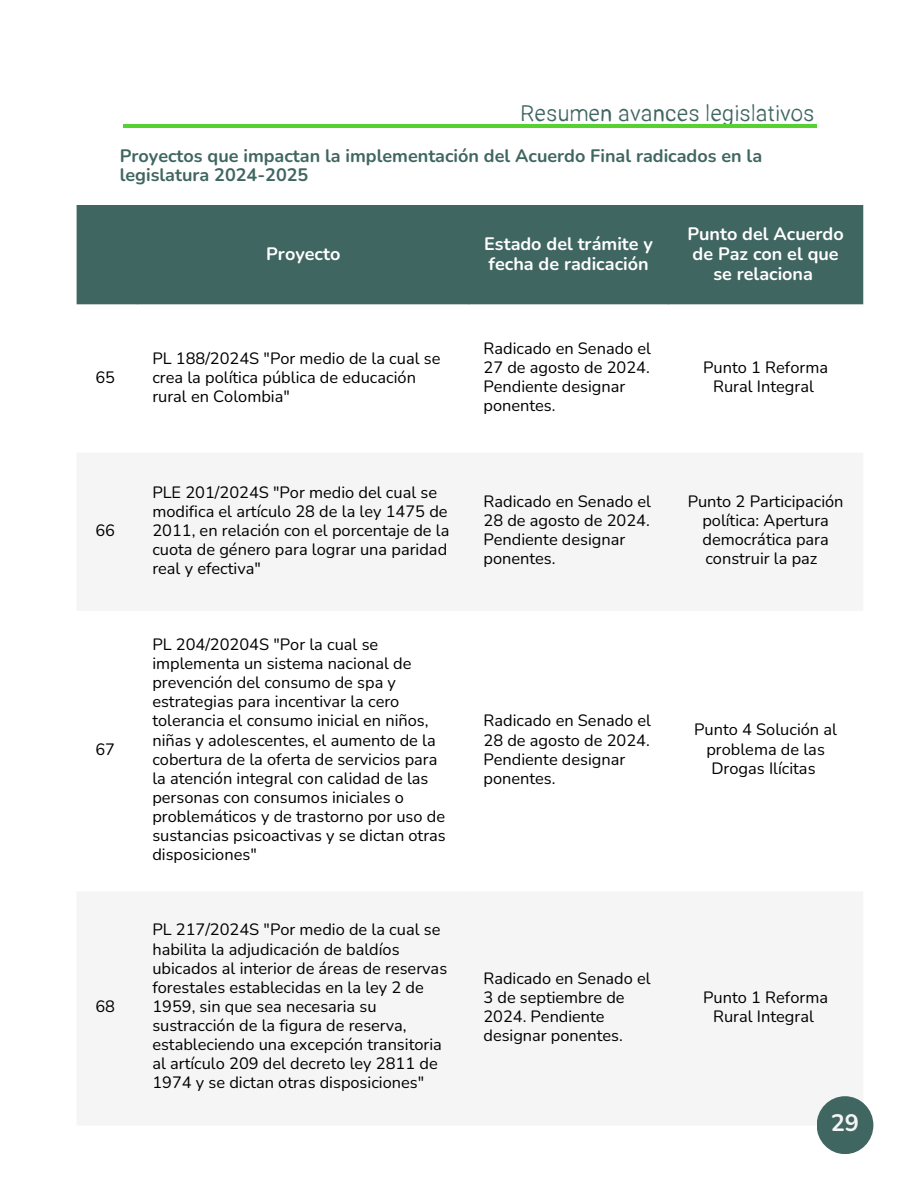
<style>
.page{position:relative;width:918px;height:1188px;background:#fff}
.page>*{position:absolute;margin:0;border:0;box-sizing:border-box;transform-origin:0 0}
.t1{font:700 23.7px "Nunito";color:#f5f5f5}
.t2{font:300 22.5px "Ramona";color:#406661}
.t3{font:700 18px/19.2px "Nunito";color:#406661}
.t4{font:700 18px/20.2px "Nunito";color:#fff}
.t5{font:16.35px/19.2px "Nunito";color:#000}
</style>
<div class="page">
<hr style="left:123px;top:124px;width:694px;height:4px;background:#57d131">
<div style="left:77px;top:205px;width:786px;height:99px;background:#406661"></div>
<div style="left:817px;top:1096px;width:56px;height:58px;background:#406661;border-radius:50%"></div>
<h1 class="t2" style="left:520px;top:104px;width:296px">Resumen avances legislativos</h1>
<p class="t3" style="left:120px;top:146px;width:644px">Proyectos que impactan la implementación del Acuerdo Final radicados en la legislatura 2024-2025</p>
<p class="t5" style="left:95px;top:368px;width:21px">65</p>
<p class="t5" style="left:95px;top:521px;width:21px">66</p>
<p class="t5" style="left:95px;top:740px;width:21px">67</p>
<p class="t5" style="left:95px;top:997px;width:21px">68</p>
<p class="t4" style="left:266px;top:244px;width:76px">Proyecto</p>
<p class="t4" style="left:484px;top:234px;width:170px">Estado del trámite y fecha de radicación</p>
<p class="t4" style="left:687px;top:224px;width:158px;text-align:center">Punto del Acuerdo de Paz con el que se relaciona</p>
<p class="t5" style="left:152px;top:349px;width:290px">PL 188/2024S "Por medio de la cual se crea la política pública de educación rural en Colombia"</p>
<p class="t5" style="left:484px;top:339px;width:169px">Radicado en Senado el<br>27 de agosto de 2024.<br>Pendiente designar ponentes.</p>
<p class="t5" style="left:703px;top:358px;width:126px;text-align:center">Punto 1 Reforma<br>Rural Integral</p>
<p class="t5" style="left:152px;top:483px;width:299px">PLE 201/2024S "Por medio del cual se modifica el artículo 28 de la ley 1475 de 2011, en relación con el porcentaje de la cuota de género para lograr una paridad real y efectiva"</p>
<p class="t5" style="left:484px;top:492px;width:169px">Radicado en Senado el<br>28 de agosto de 2024.<br>Pendiente designar ponentes.</p>
<p class="t5" style="left:688px;top:492px;width:157px;text-align:center">Punto 2 Participación política: Apertura democrática para construir la paz</p>
<p class="t5" style="left:152px;top:635px;width:295px">PL 204/20204S "Por la cual se implementa un sistema nacional de prevención del consumo de spa y estrategias para incentivar la cero tolerancia el consumo inicial en niños, niñas y adolescentes, el aumento de la cobertura de la oferta de servicios para la atención integral con calidad de las personas con consumos iniciales o problemáticos y de trastorno por uso de sustancias psicoactivas y se dictan otras disposiciones"</p>
<p class="t5" style="left:152px;top:920px;width:296px">PL 217/2024S "Por medio de la cual se habilita la adjudicación de baldíos ubicados al interior de áreas de reservas forestales establecidas en la ley 2 de 1959, sin que sea necesaria su sustracción de la figura de reserva, estableciendo una excepción transitoria al artículo 209 del decreto ley 2811 de 1974 y se dictan otras disposiciones"</p>
<p class="t5" style="left:484px;top:711px;width:169px">Radicado en Senado el<br>28 de agosto de 2024.<br>Pendiente designar ponentes.</p>
<p class="t5" style="left:694px;top:720px;width:144px;text-align:center">Punto 4 Solución al problema de las<br>Drogas Ilícitas</p>
<p class="t5" style="left:484px;top:969px;width:169px">Radicado en Senado el<br>3 de septiembre de<br>2024. Pendiente designar ponentes.</p>
<p class="t5" style="left:703px;top:988px;width:126px;text-align:center">Punto 1 Reforma<br>Rural Integral</p>
<p class="t1" style="left:831px;top:1107px;width:30px">29</p>
</div>
